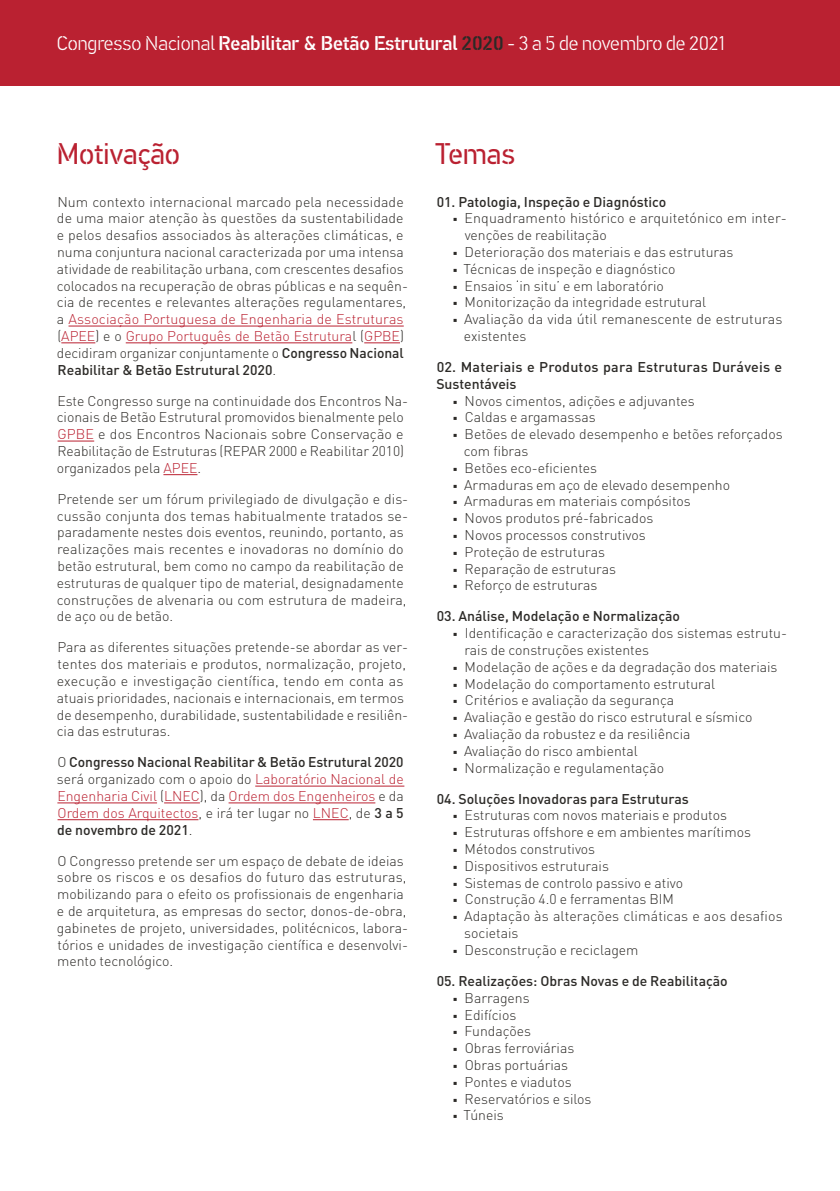
<style>
.page{position:relative;width:840px;height:1191px;background:#fff}
.page>*{position:absolute;margin:0;border:0;box-sizing:border-box;transform-origin:0 0}
.t1{font:30px "PF Din Stencil";color:#ba2131}
.t2{font:300 20px "PF Din Stencil";color:#fff}
.t3{font:300 14px/16.8px "DIN Pro";color:#2c2a27}
.t4{font:300 14px/16.8px "DIN Pro";color:#ba2131;text-align:justify}
.t5{font:500 14px/16.8px "DIN Pro";color:#2c2a27}
.s1{font-weight:500}
.s2{font-weight:500;color:#2c2a27}
.s3{color:#ba2131}
.s4{color:#2c2a27}
.s5{font-family:"Acumin Pro"}
</style>
<div class="page">
<div style="left:0;top:0;width:839px;height:85px;background:#ba2131"></div>
<hr style="left:68px;top:326px;width:335px;height:1px;background:#ba2131">
<hr style="left:61px;top:342px;width:34px;height:1px;background:#ba2131">
<hr style="left:126px;top:342px;width:226px;height:1px;background:#ba2131">
<hr style="left:364px;top:342px;width:36px;height:1px;background:#ba2131">
<hr style="left:57px;top:441px;width:37px;height:1px;background:#ba2131">
<hr style="left:163px;top:474px;width:34px;height:1px;background:#ba2131">
<hr style="left:255px;top:785px;width:149px;height:1px;background:#ba2131">
<hr style="left:57px;top:802px;width:100px;height:1px;background:#ba2131">
<hr style="left:164px;top:802px;width:36px;height:1px;background:#ba2131">
<hr style="left:228px;top:802px;width:147px;height:1px;background:#ba2131">
<hr style="left:57px;top:819px;width:141px;height:1px;background:#ba2131">
<hr style="left:313px;top:819px;width:35px;height:1px;background:#ba2131">
<h2 class="t2" style="left:57px;top:32px;width:670px">Congresso Nacional <span class="s1">Reabilitar &amp; Betão Estrutural</span> <span class="s2">2020</span> - 3 a 5 de novembro de 2021</h2>
<h1 class="t1" style="left:57px;top:137px;width:125px">Motivação</h1>
<h1 class="t1" style="left:435px;top:137px;width:81px">Temas</h1>
<p class="t3" style="left:57px;top:192px;width:352px">Num contexto internacional marcado pela necessidade de uma maior atenção às questões da sustentabilidade e pelos desafios associados às alterações climáticas, e numa conjuntura nacional caracterizada por uma intensa atividade de reabilitação urbana, com crescentes desafios colocados na recuperação de obras públicas e na sequên&shy;cia de recentes e relevantes alterações regulamentares, a <span class="s3">Associação Portuguesa de Engenharia de Estruturas </span>(<span class="s3">APEE</span>) e o <span class="s3">Grupo Português de Betão Estrutura</span>l (<span class="s3">GPBE</span>) decidiram organizar conjuntamente o <span class="s1">Congresso Nacional Reabilitar &amp; Betão Estrutural 2020</span>.</p>
<p class="t3" style="left:57px;top:391px;width:353px">Este Congresso surge na continuidade dos Encontros Na&shy;cionais de Betão Estrutural promovidos bienalmente pelo <span class="s3">GPBE</span> e dos Encontros Nacionais sobre Conservação e Reabilitação de Estruturas (REPAR 2000 e Reabilitar 2010) organizados pela <span class="s3">APEE</span>.</p>
<p class="t3" style="left:57px;top:490px;width:353px">Pretende ser um fórum privilegiado de divulgação e dis&shy;cussão conjunta dos temas habitualmente tratados se&shy;paradamente nestes dois eventos, reunindo, portanto, as realizações mais recentes e inovadoras no domínio do betão estrutural, bem como no campo da reabilitação de estruturas de qualquer tipo de material, designadamente construções de alvenaria ou com estrutura de madeira, de aço ou de betão.</p>
<p class="t3" style="left:57px;top:638px;width:353px">Para as diferentes situações pretende-se abordar as ver&shy;tentes dos materiais e produtos, normalização, projeto, execução e investigação científica, tendo em conta as atuais prioridades, nacionais e internacionais, em termos de desempenho, durabilidade, sustentabilidade e resiliên&shy;cia das estruturas.</p>
<p class="t4" style="left:57px;top:753px;width:348px"><span class="s4">O</span> <span class="s2">Congresso Nacional Reabilitar &amp; Betão Estrutural 2020 </span><span class="s4">será organizado com o apoio do</span> Laboratório Nacional de Engenharia Civil <span class="s4">(</span>LNEC<span class="s4">), da</span> Ordem dos Engenheiros <span class="s4">e da </span>Ordem dos Arquitectos<span class="s4">, e irá ter lugar no</span> LNEC<span class="s4">, de</span> <span class="s2">3 a 5 de novembro de 2021</span><span class="s4">.</span></p>
<p class="t3" style="left:57px;top:851px;width:353px">O Congresso pretende ser um espaço de debate de ideias sobre os riscos e os desafios do futuro das estruturas, mobilizando para o efeito os profissionais de engenharia e de arquitetura, as empresas do sector, donos-de-obra, gabinetes de projeto, universidades, politécnicos, labora&shy;tórios e unidades de investigação científica e desenvolvi&shy;mento tecnológico.</p>
<p class="t5" style="left:436px;top:192px;width:231px">01. Patologia, Inspeção e Diagnóstico</p>
<p class="t3" style="left:464px;top:209px;width:323px;text-indent:-12px"><span class="s5">■</span> Enquadramento histórico e arquitetónico em inter&shy;venções de reabilitação</p>
<p class="t3" style="left:452px;top:243px;width:282px"><span class="s5">■</span> Deterioração dos materiais e das estruturas</p>
<p class="t3" style="left:452px;top:260px;width:224px"><span class="s5">■</span> Técnicas de inspeção e diagnóstico</p>
<p class="t3" style="left:452px;top:276px;width:212px"><span class="s5">■</span> Ensaios ‘in situ’ e em laboratório</p>
<p class="t3" style="left:452px;top:293px;width:255px"><span class="s5">■</span> Monitorização da integridade estrutural</p>
<p class="t3" style="left:463px;top:310px;width:320px;text-indent:-11px"><span class="s5">■</span> Avaliação da vida útil remanescente de estruturas existentes</p>
<p class="t5" style="left:436px;top:358px;width:347px">02. Materiais e Produtos para Estruturas Duráveis e<br>Sustentáveis</p>
<p class="t3" style="left:452px;top:391px;width:243px"><span class="s5">■</span> Novos cimentos, adições e adjuvantes</p>
<p class="t3" style="left:452px;top:408px;width:144px"><span class="s5">■</span> Caldas e argamassas</p>
<p class="t3" style="left:463px;top:425px;width:320px;text-indent:-11px"><span class="s5">■</span> Betões de elevado desempenho e betões reforçados com fibras</p>
<p class="t3" style="left:452px;top:459px;width:146px"><span class="s5">■</span> Betões eco-eficientes</p>
<p class="t3" style="left:452px;top:475px;width:278px"><span class="s5">■</span> Armaduras em aço de elevado desempenho</p>
<p class="t3" style="left:452px;top:492px;width:239px"><span class="s5">■</span> Armaduras em materiais compósitos</p>
<p class="t3" style="left:452px;top:509px;width:202px"><span class="s5">■</span> Novos produtos pré-fabricados</p>
<p class="t3" style="left:452px;top:526px;width:194px"><span class="s5">■</span> Novos processos construtivos</p>
<p class="t3" style="left:452px;top:543px;width:153px"><span class="s5">■</span> Proteção de estruturas</p>
<p class="t3" style="left:452px;top:559px;width:164px"><span class="s5">■</span> Reparação de estruturas</p>
<p class="t3" style="left:452px;top:576px;width:146px"><span class="s5">■</span> Reforço de estruturas</p>
<p class="t5" style="left:436px;top:607px;width:245px">03. Análise, Modelação e Normalização</p>
<p class="t3" style="left:464px;top:624px;width:324px;text-indent:-11px"><span class="s5">■</span> Identificação e caracterização dos sistemas estrutu&shy;rais de construções existentes</p>
<p class="t3" style="left:452px;top:658px;width:326px"><span class="s5">■</span> Modelação de ações e da degradação dos materiais</p>
<p class="t3" style="left:452px;top:674px;width:263px"><span class="s5">■</span> Modelação do comportamento estrutural</p>
<p class="t3" style="left:452px;top:691px;width:223px"><span class="s5">■</span> Critérios e avaliação da segurança</p>
<p class="t3" style="left:452px;top:708px;width:301px"><span class="s5">■</span> Avaliação e gestão do risco estrutural e sísmico</p>
<p class="t3" style="left:452px;top:725px;width:239px"><span class="s5">■</span> Avaliação da robustez e da resiliência</p>
<p class="t3" style="left:452px;top:742px;width:186px"><span class="s5">■</span> Avaliação do risco ambiental</p>
<p class="t3" style="left:452px;top:758px;width:213px"><span class="s5">■</span> Normalização e regulamentação</p>
<p class="t5" style="left:436px;top:789px;width:253px">04. Soluções Inovadoras para Estruturas</p>
<p class="t3" style="left:452px;top:806px;width:275px"><span class="s5">■</span> Estruturas com novos materiais e produtos</p>
<p class="t3" style="left:452px;top:823px;width:299px"><span class="s5">■</span> Estruturas offshore e em ambientes marítimos</p>
<p class="t3" style="left:452px;top:840px;width:144px"><span class="s5">■</span> Métodos construtivos</p>
<p class="t3" style="left:452px;top:857px;width:157px"><span class="s5">■</span> Dispositivos estruturais</p>
<p class="t3" style="left:452px;top:873px;width:231px"><span class="s5">■</span> Sistemas de controlo passivo e ativo</p>
<p class="t3" style="left:452px;top:890px;width:222px"><span class="s5">■</span> Construção 4.0 e ferramentas BIM</p>
<p class="t3" style="left:464px;top:907px;width:320px;text-indent:-11px"><span class="s5">■</span> Adaptação às alterações climáticas e aos desafios societais</p>
<p class="t3" style="left:452px;top:941px;width:187px"><span class="s5">■</span> Desconstrução e reciclagem</p>
<p class="t5" style="left:436px;top:971px;width:292px">05. Realizações: Obras Novas e de Reabilitação</p>
<p class="t3" style="left:452px;top:988px;width:78px"><span class="s5">■</span> Barragens</p>
<p class="t3" style="left:452px;top:1005px;width:65px"><span class="s5">■</span> Edifícios</p>
<p class="t3" style="left:452px;top:1022px;width:80px"><span class="s5">■</span> Fundações</p>
<p class="t3" style="left:452px;top:1039px;width:123px"><span class="s5">■</span> Obras ferroviárias</p>
<p class="t3" style="left:452px;top:1055px;width:117px"><span class="s5">■</span> Obras portuárias</p>
<p class="t3" style="left:452px;top:1072px;width:120px"><span class="s5">■</span> Pontes e viadutos</p>
<p class="t3" style="left:452px;top:1089px;width:140px"><span class="s5">■</span> Reservatórios e silos</p>
<p class="t3" style="left:452px;top:1106px;width:52px"><span class="s5">■</span> Túneis</p>
</div>
